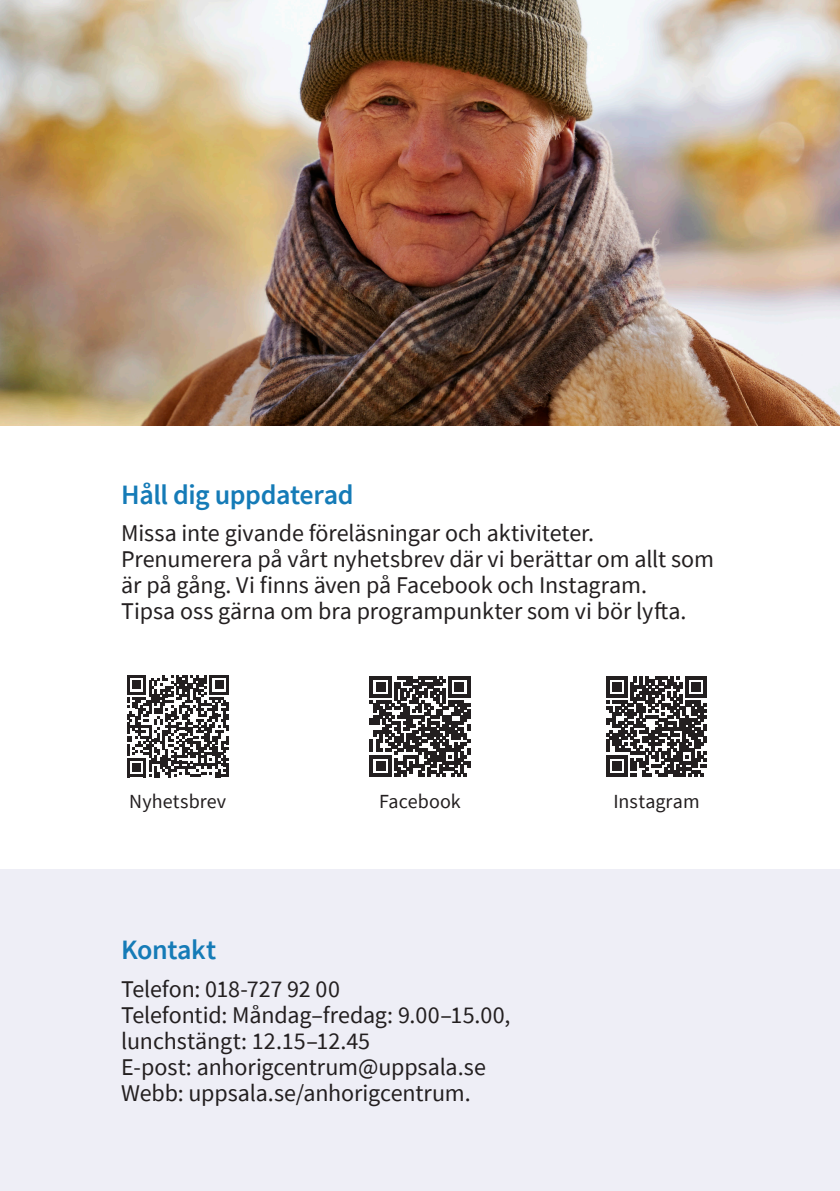
<style>
.page{position:relative;width:840px;height:1191px;background:#fff}
.page>*{position:absolute;margin:0;border:0;box-sizing:border-box;transform-origin:0 0}
.Mellanrubrik_14_demi{font:600 28px "Source Sans Pro";letter-spacing:-.015em;color:#157bb7}
.Brödtext_12_13{font:24px/26px "Source Sans Pro";letter-spacing:-.005em;color:#231f20}
.Bildtext_10_12_5{font:20px "Source Sans Pro";letter-spacing:.005em;color:#231f20}
</style>
<div class="page">
<div style="left:0;top:869px;width:839px;height:322px;background:#eeeef6"></div>
<img style="left:0;top:0;width:839px;height:425px">
<svg style="left:127px;top:675px;width:102px;height:102px"></svg>
<hr style="left:226px;top:763px;width:3px;height:14px;background:#231f20">
<svg style="left:370px;top:676px;width:100px;height:100px"></svg>
<svg style="left:606px;top:676px;width:100px;height:100px"></svg>
<p class="Mellanrubrik_14_demi" style="left:121px;top:476px;width:234px">Håll dig uppdaterad</p>
<p class="Brödtext_12_13" style="left:121px;top:520px;width:593px">Missa inte givande föreläsningar och aktiviteter.<br>Prenumerera på vårt nyhetsbrev där vi berättar om allt som är på gång. Vi finns även på Facebook och Instagram.<br>Tipsa oss gärna om bra programpunkter som vi bör lyfta.</p>
<p class="Bildtext_10_12_5" style="left:129px;top:788px;width:98px">Nyhetsbrev</p>
<p class="Bildtext_10_12_5" style="left:379px;top:788px;width:83px">Facebook</p>
<p class="Bildtext_10_12_5" style="left:613px;top:788px;width:88px">Instagram</p>
<p class="Mellanrubrik_14_demi" style="left:121px;top:931px;width:96px">Kontakt</p>
<p class="Brödtext_12_13" style="left:121px;top:975px;width:220px">Telefon: 018-727 92 00</p>
<p class="Brödtext_12_13" style="left:121px;top:1001px;width:390px">Telefontid: Måndag–fredag: 9.00–15.00, lunchstängt: 12.15–12.45</p>
<p class="Brödtext_12_13" style="left:121px;top:1053px;width:366px">E-post: anhorigcentrum@uppsala.se</p>
<p class="Brödtext_12_13" style="left:121px;top:1079px;width:351px">Webb: uppsala.se/anhorigcentrum.</p>
</div>
